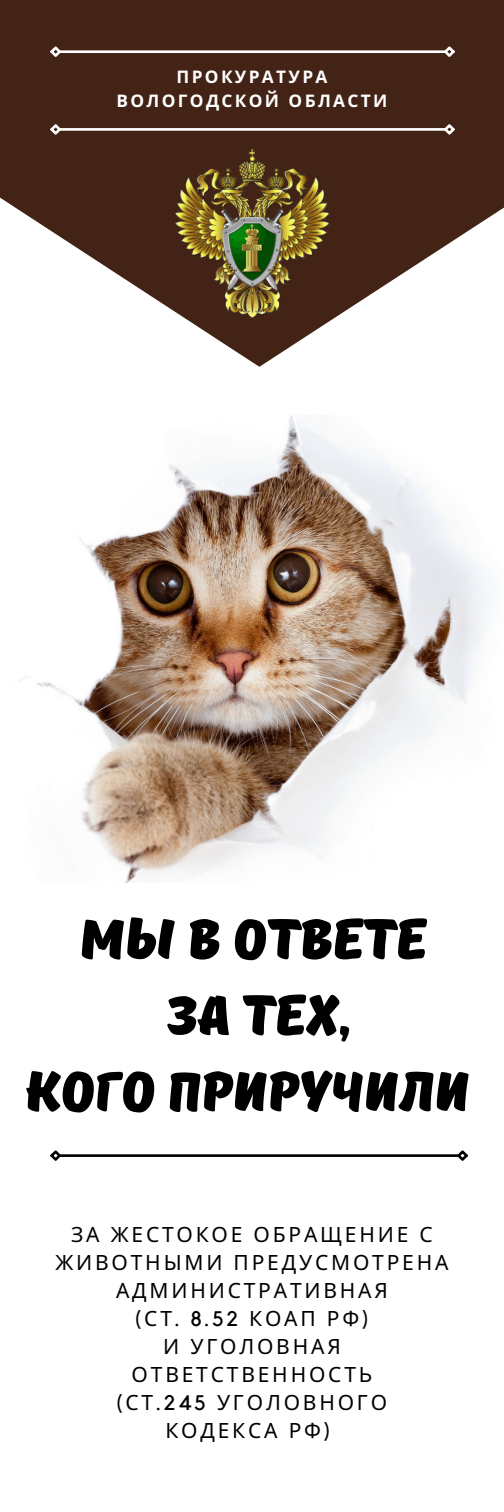
<style>
.page{position:relative;width:504px;height:1512px;background:#fff}
.page>*{position:absolute;margin:0;border:0;box-sizing:border-box;transform-origin:0 0}
.t1{font:55.65px "TT Masters DEMO Black";color:#000}
.t2{font:21px/28px "Noto Sans";letter-spacing:.135em;color:#000;text-align:center}
.t3{font:700 17.15px "Noto Sans";letter-spacing:.135em;color:#fff}
.s1{font-family:"Kollektif"}
</style>
<div class="page">
<img style="left:19px;top:416px;width:472px;height:467px">
<svg style="left:0;top:0;width:504px;height:367px;fill:#422315"></svg>
<hr style="left:59px;top:128px;width:387px;height:3px;background:#fff">
<svg style="left:48px;top:122px;width:15px;height:15px"></svg>
<svg style="left:442px;top:122px;width:15px;height:15px"></svg>
<hr style="left:59px;top:1154px;width:400px;height:3px;background:#000">
<svg style="left:50px;top:1150px;width:13px;height:11px"></svg>
<svg style="left:455px;top:1150px;width:13px;height:11px"></svg>
<hr style="left:59px;top:50px;width:387px;height:3px;background:#fff">
<svg style="left:48px;top:44px;width:15px;height:15px"></svg>
<svg style="left:442px;top:44px;width:15px;height:15px"></svg>
<img style="left:175px;top:150px;width:155px;height:168px">
<p class="t3" style="left:177px;top:65px;width:152px">ПРОКУРАТУРА</p>
<p class="t3" style="left:117px;top:88px;width:272px">ВОЛОГОДСКОЙ ОБЛАСТИ</p>
<p class="t1" style="left:80px;top:909px;width:348px">МЫ В ОТВЕТЕ</p>
<p class="t1" style="left:167px;top:985px;width:186px">ЗА ТЕХ,</p>
<p class="t1" style="left:25px;top:1061px;width:447px">КОГО ПРИРУЧИЛИ</p>
<p class="t2" style="left:55px;top:1220px;width:395px">ЗА ЖЕСТОКОЕ ОБРАЩЕНИЕ С<br>ЖИВОТНЫМИ ПРЕДУСМОТРЕНА<br>АДМИНИСТРАТИВНАЯ</p>
<p class="t2" style="left:136px;top:1304px;width:234px"><span class="s1">(</span>СТ<span class="s1">. 8.52</span> КОАП РФ<span class="s1">)</span></p>
<p class="t2" style="left:132px;top:1332px;width:242px">И УГОЛОВНАЯ<br>ОТВЕТСТВЕННОСТЬ</p>
<p class="t2" style="left:117px;top:1388px;width:272px"><span class="s1">(</span>СТ<span class="s1">.245</span> УГОЛОВНОГО</p>
<p class="t2" style="left:165px;top:1416px;width:166px">КОДЕКСА РФ<span class="s1">)</span></p>
</div>
